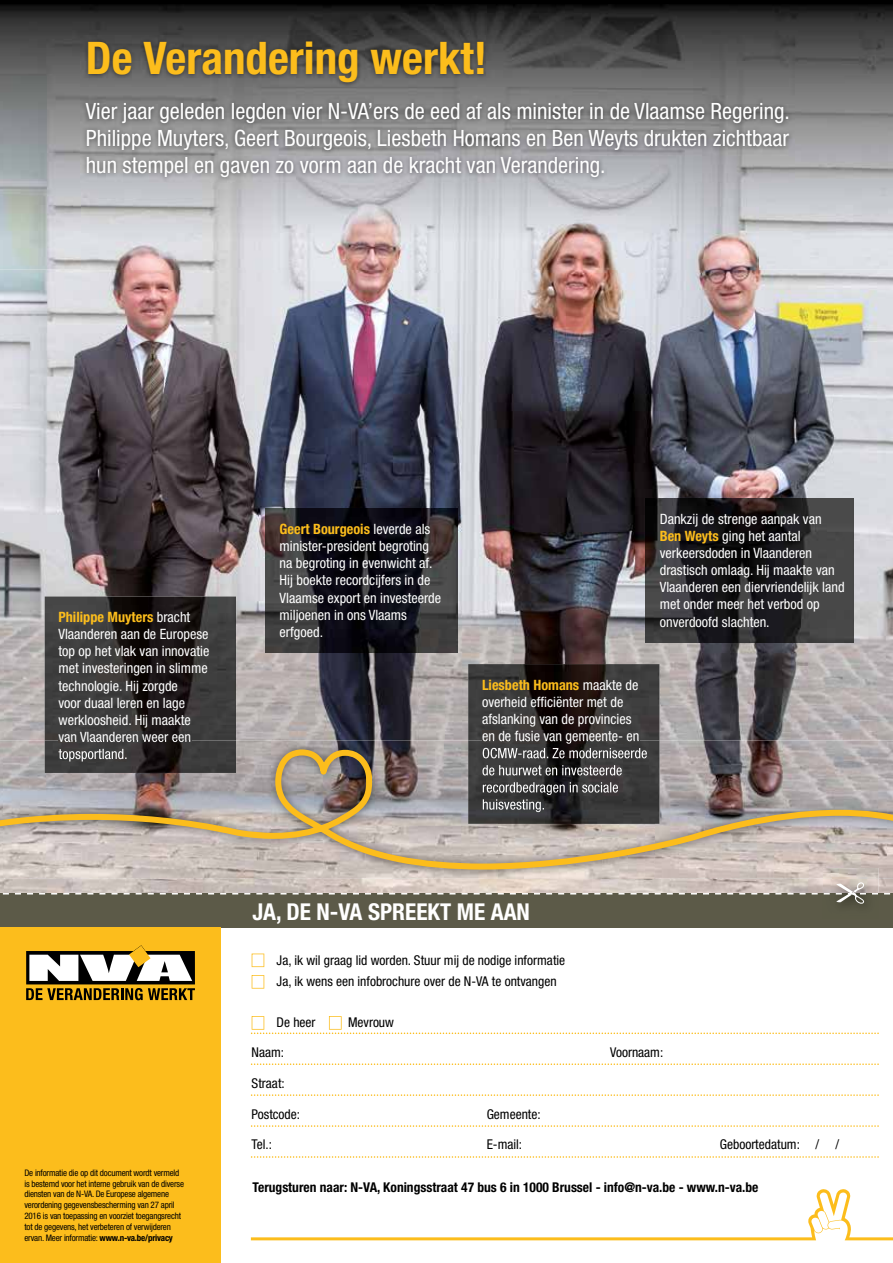
<style>
.page{position:relative;width:893px;height:1263px;background:#fff}
.page>*{position:absolute;margin:0;border:0;box-sizing:border-box;transform-origin:0 0}
.t1{font:700 condensed 45px "Helvetica Neue LT Std";color:#fcbd1c}
.t2{font:700 condensed 23.25px "Helvetica Neue LT Std";color:#fff}
.t3{font:condensed 22.5px/27px "Helvetica Neue LT Std";color:#fff;text-align:justify}
.t4{font:condensed 14.25px/17.1px "Helvetica Neue LT Std";color:#fff}
.t5{font:condensed 13.5px/21.5px "Helvetica Neue LT Std";color:#000}
.t6{font:700 condensed 13.5px "Helvetica Neue LT Std";color:#000}
.t7{font:condensed 9px/10.8px "Helvetica Neue LT Std";letter-spacing:-.02em;color:#000}
.s1{font-weight:700;color:#fcbd1c}
.s2{font-weight:700}
</style>
<div class="page">
<img style="left:0;top:270px;width:893px;height:623px">
<img style="left:0;top:0;width:893px;height:76px">
<img style="left:0;top:76px;width:82px;height:194px">
<img style="left:759px;top:76px;width:134px;height:194px">
<img style="left:82px;top:183px;width:677px;height:87px">
<img style="left:81px;top:36px;width:713px;height:147px">
<img style="left:45px;top:596px;width:191px;height:144px">
<img style="left:59px;top:732px;width:132px;height:8px">
<img style="left:266px;top:508px;width:191px;height:144px">
<img style="left:468px;top:664px;width:191px;height:85px">
<img style="left:482px;top:731px;width:157px;height:9px">
<img style="left:646px;top:498px;width:207px;height:144px">
<img style="left:0;top:740px;width:499px;height:139px">
<img style="left:654px;top:740px;width:239px;height:139px">
<img style="left:498px;top:869px;width:157px;height:10px">
<img style="left:59px;top:740px;width:132px;height:2px">
<img style="left:482px;top:740px;width:157px;height:4px">
<img style="left:483px;top:748px;width:164px;height:1px">
<svg style="left:0;top:749px;width:893px;height:120px;background:#a1968a"></svg>
<div style="left:0;top:893px;width:893px;height:34px;background:#5c5a48"></div>
<div style="left:0;top:927px;width:221px;height:336px;background:#fcbd1c"></div>
<svg style="left:252px;top:953px;width:12px;height:14px"></svg>
<svg style="left:252px;top:975px;width:12px;height:13px"></svg>
<svg style="left:251px;top:1016px;width:628px;height:18px"></svg>
<svg style="left:251px;top:1063px;width:628px;height:2px"></svg>
<svg style="left:251px;top:1094px;width:628px;height:2px"></svg>
<svg style="left:251px;top:1125px;width:628px;height:2px"></svg>
<svg style="left:251px;top:1156px;width:628px;height:2px"></svg>
<img style="left:823px;top:868px;width:55px;height:27px">
<img style="left:833px;top:877px;width:42px;height:29px">
<svg style="left:26px;top:945px;width:169px;height:55px"></svg>
<svg style="left:836px;top:882px;width:30px;height:22px"></svg>
<svg style="left:251px;top:1189px;width:642px;height:52px"></svg>
<h1 class="t1" style="left:86px;top:31px;width:403px">De Verandering werkt!</h1>
<h3 class="t3" style="left:86px;top:98px;width:706px">Vier jaar geleden legden vier N-VA’ers de eed af als minister in de Vlaamse Regering.<br>Philippe Muyters, Geert Bourgeois, Liesbeth Homans en Ben Weyts drukten zichtbaar hun stempel en gaven zo vorm aan de kracht van Verandering.</h3>
<p class="t4" style="left:58px;top:608px;width:152px"><span class="s1">Philippe Muyters</span> bracht<br>Vlaanderen aan de Europese top op het vlak van innovatie met investeringen in slimme technologie. Hij zorgde<br>voor duaal leren en lage werkloosheid. Hij maakte van Vlaanderen weer een</p>
<p class="t4" style="left:280px;top:520px;width:163px"><span class="s1">Geert Bourgeois</span> leverde als minister-president begroting na begroting in evenwicht af.<br>Hij boekte recordcijfers in de<br>Vlaamse export en investeerde miljoenen in ons Vlaams erfgoed.</p>
<p class="t4" style="left:482px;top:676px;width:159px"><span class="s1">Liesbeth Homans</span> maakte de overheid efficiënter met de afslanking van de provincies en de fusie van gemeente- en</p>
<p class="t4" style="left:660px;top:510px;width:186px">Dankzij de strenge aanpak van<br><span class="s1">Ben Weyts</span> ging het aantal verkeersdoden in Vlaanderen drastisch omlaag. Hij maakte van<br>Vlaanderen een diervriendelijk land met onder meer het verbod op onverdoofd slachten.</p>
<p class="t7" style="left:24px;top:1167px;width:161px">De informatie die op dit document wordt vermeld is bestemd voor het interne gebruik van de diverse diensten van de N-VA. De Europese algemene verordening gegevensbescherming van 27 april 2016 is van toepassing en voorziet toegangsrecht tot de gegevens, het verbeteren of verwijderen ervan. Meer informatie: <span class="s2">www.n-va.be/privacy</span></p>
<h2 class="t2" style="left:252px;top:898px;width:279px">JA, DE N-VA SPREEKT ME AAN</h2>
<p class="t5" style="left:277px;top:949px;width:290px">Ja, ik wil graag lid worden. Stuur mij de nodige informatie<br>Ja, ik wens een infobrochure over de N-VA te ontvangen</p>
<p class="t5" style="left:277px;top:1011px;width:40px">De heer</p>
<p class="t5" style="left:348px;top:1011px;width:47px">Mevrouw</p>
<p class="t5" style="left:252px;top:1041px;width:34px">Naam:</p>
<p class="t5" style="left:610px;top:1041px;width:55px">Voornaam:</p>
<p class="t5" style="left:252px;top:1072px;width:35px">Straat:</p>
<p class="t5" style="left:252px;top:1103px;width:50px">Postcode:</p>
<p class="t5" style="left:487px;top:1103px;width:55px">Gemeente:</p>
<p class="t5" style="left:252px;top:1134px;width:22px">Tel.:</p>
<p class="t5" style="left:487px;top:1134px;width:37px">E-mail:</p>
<p class="t5" style="left:720px;top:1134px;width:121px">Geboortedatum: / /</p>
<p class="t6" style="left:253px;top:1179px;width:507px">Terugsturen naar: N-VA, Koningsstraat 47 bus 6 in 1000 Brussel - info@n-va.be - www.n-va.be</p>
</div>
